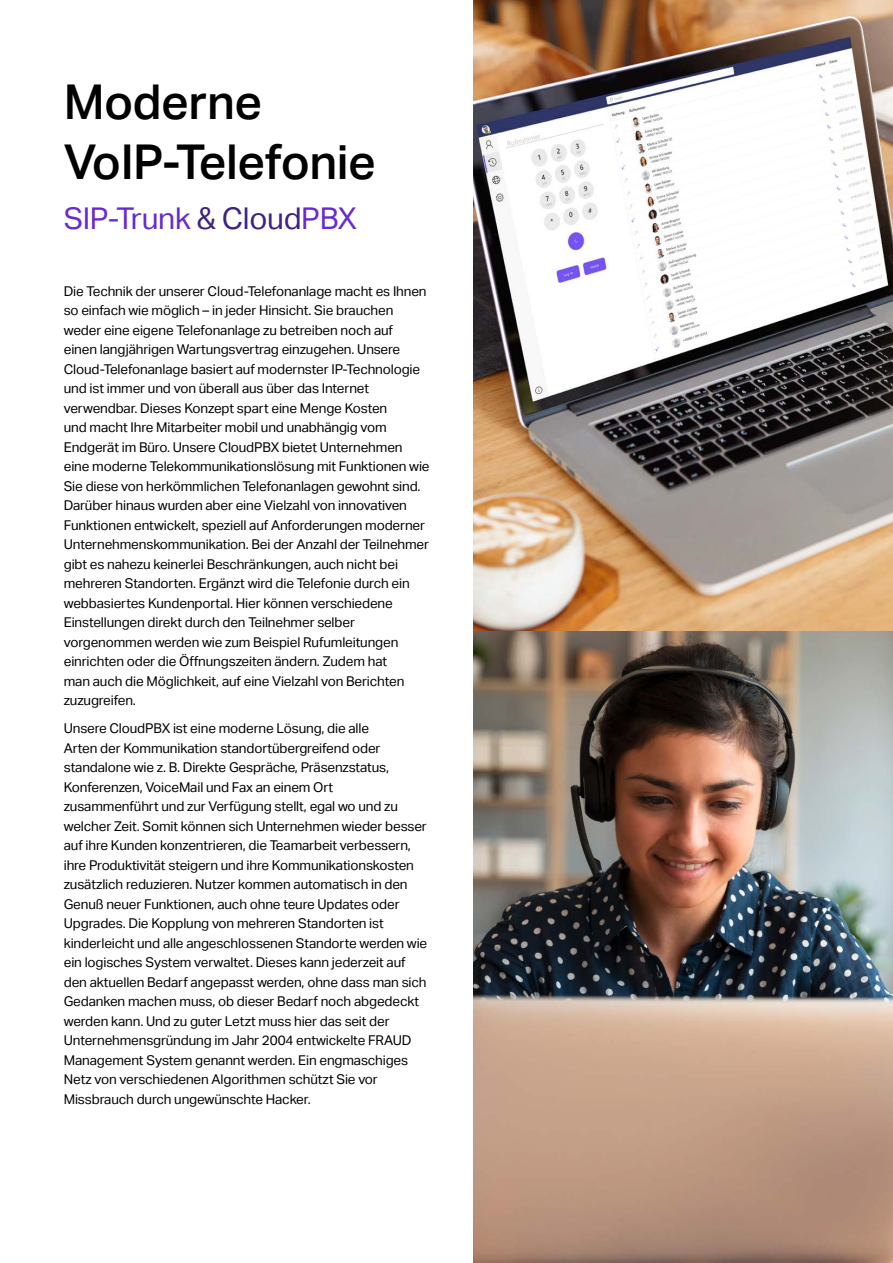
<style>
.page{position:relative;width:893px;height:1263px;background:#fff}
.page>*{position:absolute;margin:0;border:0;box-sizing:border-box;transform-origin:0 0}
.t1{font:500 48px/59.6px "Aktiv Grotesk";letter-spacing:-.01em;color:#000}
.t2{font:30px "Aktiv Grotesk";letter-spacing:-.01em;color:#6729d1}
.t3{font:13.5px/19.5px "Aktiv Grotesk";letter-spacing:-.01em;color:#000}
.s1{color:#3c2282}
</style>
<div class="page">
<img style="left:473px;top:0;width:420px;height:1263px">
<h1 class="t1" style="left:64px;top:73px;width:314px">Moderne<br>VoIP-Telefonie</h1>
<h2 class="t2" style="left:64px;top:201px;width:295px">SIP-Trunk <span class="s1">&amp; Cloud</span>PBX</h2>
<p class="t3" style="left:64px;top:281px;width:367px">Die Technik der unserer Cloud-Telefonanlage macht es Ihnen so einfach wie möglich – in jeder Hinsicht. Sie brauchen weder eine eigene Telefonanlage zu betreiben noch auf einen langjährigen Wartungsvertrag einzugehen. Unsere Cloud-Telefonanlage basiert auf modernster IP-Technologie und ist immer und von überall aus über das Internet verwendbar. Dieses Konzept spart eine Menge Kosten<br>und macht Ihre Mitarbeiter mobil und unabhängig vom Endgerät im Büro. Unsere CloudPBX bietet Unternehmen eine moderne Telekommunikationslösung mit Funktionen wie Sie diese von herkömmlichen Telefonanlagen gewohnt sind.<br>Darüber hinaus wurden aber eine Vielzahl von innovativen Funktionen entwickelt, speziell auf Anforderungen moderner Unternehmenskommunikation. Bei der Anzahl der Teilnehmer gibt es nahezu keinerlei Beschränkungen, auch nicht bei mehreren Standorten. Ergänzt wird die Telefonie durch ein webbasiertes Kundenportal. Hier können verschiedene Einstellungen direkt durch den Teilnehmer selber vorgenommen werden wie zum Beispiel Rufumleitungen einrichten oder die Öffnungszeiten ändern. Zudem hat<br>man auch die Möglichkeit, auf eine Vielzahl von Berichten zuzugreifen.</p>
<p class="t3" style="left:64px;top:719px;width:365px">Unsere CloudPBX ist eine moderne Lösung, die alle<br>Arten der Kommunikation standortübergreifend oder standalone wie z. B. Direkte Gespräche, Präsenzstatus, Konferenzen, VoiceMail und Fax an einem Ort zusammenführt und zur Verfügung stellt, egal wo und zu welcher Zeit. Somit können sich Unternehmen wieder besser auf ihre Kunden konzentrieren, die Teamarbeit verbessern, ihre Produktivität steigern und ihre Kommunikationskosten zusätzlich reduzieren. Nutzer kommen automatisch in den Genuß neuer Funktionen, auch ohne teure Updates oder Upgrades. Die Kopplung von mehreren Standorten ist kinderleicht und alle angeschlossenen Standorte werden wie ein logisches System verwaltet. Dieses kann jederzeit auf den aktuellen Bedarf angepasst werden, ohne dass man sich Gedanken machen muss, ob dieser Bedarf noch abgedeckt werden kann. Und zu guter Letzt muss hier das seit der Unternehmensgründung im Jahr 2004 entwickelte FRAUD Management System genannt werden. Ein engmaschiges Netz von verschiedenen Algorithmen schützt Sie vor Missbrauch durch ungewünschte Hacker.</p>
</div>
